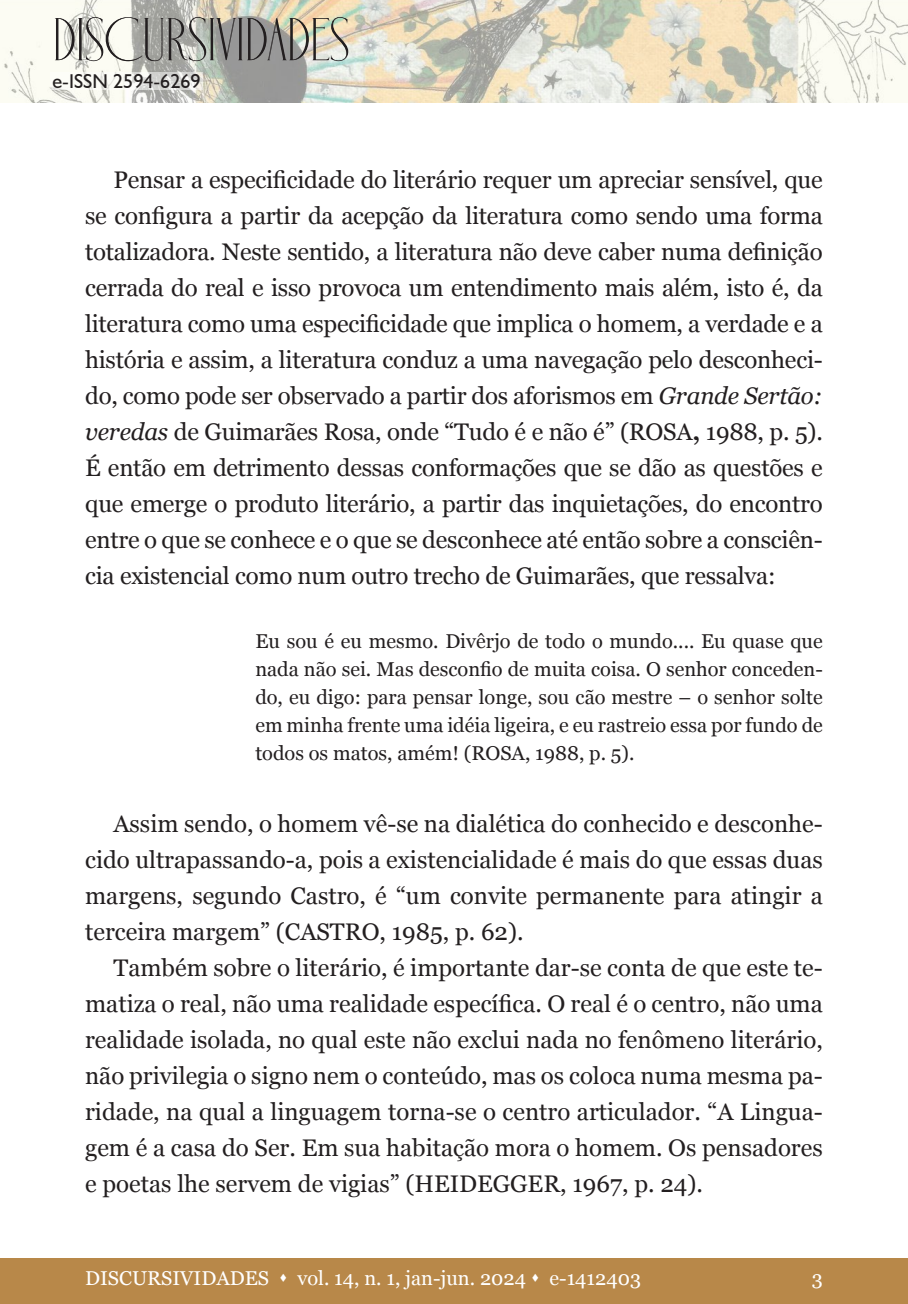
<style>
.page{position:relative;width:908px;height:1304px;background:#fff}
.page>*{position:absolute;margin:0;border:0;box-sizing:border-box;transform-origin:0 0}
.t1{font:60px "Holipop";color:#231f20}
.t2{font:24px/36px "Georgia";color:#231f20;text-align:justify}
.t3{font:20px/28px "Georgia";color:#231f20;text-align:justify}
.t4{font:20px "Georgia";color:#fff}
.t5{font:20px "Humanist 521 BT";color:#231f20}
.s1{font-style:italic}
.s2{font-weight:700}
</style>
<div class="page">
<div style="left:0;top:1259px;width:907px;height:45px;background:#b88849"></div>
<img style="left:0;top:0;width:907px;height:103px">
<svg style="left:50px;top:72px;width:153px;height:18px;fill:#f8f7f4"></svg>
<h1 class="t1" style="left:53px;top:10px;width:298px">DISCURSIVIDADES</h1>
<p class="t5" style="left:52px;top:69px;width:150px">e-ISSN 2594-6269</p>
<p class="t2" style="left:85px;top:161px;width:739px;text-indent:28px">Pensar a especificidade do literário requer um apreciar sensível, que se configura a partir da acepção da literatura como sendo uma forma totalizadora. Neste sentido, a literatura não deve caber numa definição cerrada do real e isso provoca um entendimento mais além, isto é, da literatura como uma especificidade que implica o homem, a verdade e a história e assim, a literatura conduz a uma navegação pelo desconheci&shy;do, como pode ser observado a partir dos aforismos em <span class="s1">Grande Sertão: veredas</span> de Guimarães Rosa, onde “Tudo é e não é” (ROSA<span class="s2">,</span> 1988, p. 5).<br>É então em detrimento dessas conformações que se dão as questões e que emerge o produto literário, a partir das inquietações, do encontro entre o que se conhece e o que se desconhece até então sobre a consciên&shy;cia existencial como num outro trecho de Guimarães, que ressalva:</p>
<p class="t3" style="left:255px;top:627px;width:568px">Eu sou é eu mesmo. Divêrjo de todo o mundo.... Eu quase que nada não sei. Mas desconfio de muita coisa. O senhor conceden&shy;do, eu digo: para pensar longe, sou cão mestre – o senhor solte em minha frente uma idéia ligeira, e eu rastreio essa por fundo de todos os matos, amém! (ROSA, 1988, p. 5).</p>
<p class="t2" style="left:85px;top:805px;width:739px;text-indent:28px">Assim sendo, o homem vê-se na dialética do conhecido e desconhe&shy;cido ultrapassando-a, pois a existencialidade é mais do que essas duas margens, segundo Castro, é “um convite permanente para atingir a terceira margem” (CASTRO, 1985, p. 62).</p>
<p class="t2" style="left:85px;top:949px;width:739px;text-indent:28px">Também sobre o literário, é importante dar-se conta de que este te&shy;matiza o real, não uma realidade específica. O real é o centro, não uma realidade isolada, no qual este não exclui nada no fenômeno literário, não privilegia o signo nem o conteúdo, mas os coloca numa mesma pa&shy;ridade, na qual a linguagem torna-se o centro articulador. “A Lingua&shy;gem é a casa do Ser. Em sua habitação mora o homem. Os pensadores e poetas lhe servem de vigias” (HEIDEGGER, 1967, p. 24).</p>
<p class="t4" style="left:85px;top:1264px;width:557px">DISCURSIVIDADES ▲ vol. 14, n. 1, jan-jun. 2024 ▲ e-1412403</p>
<p class="t4" style="left:811px;top:1264px;width:13px">3</p>
</div>
